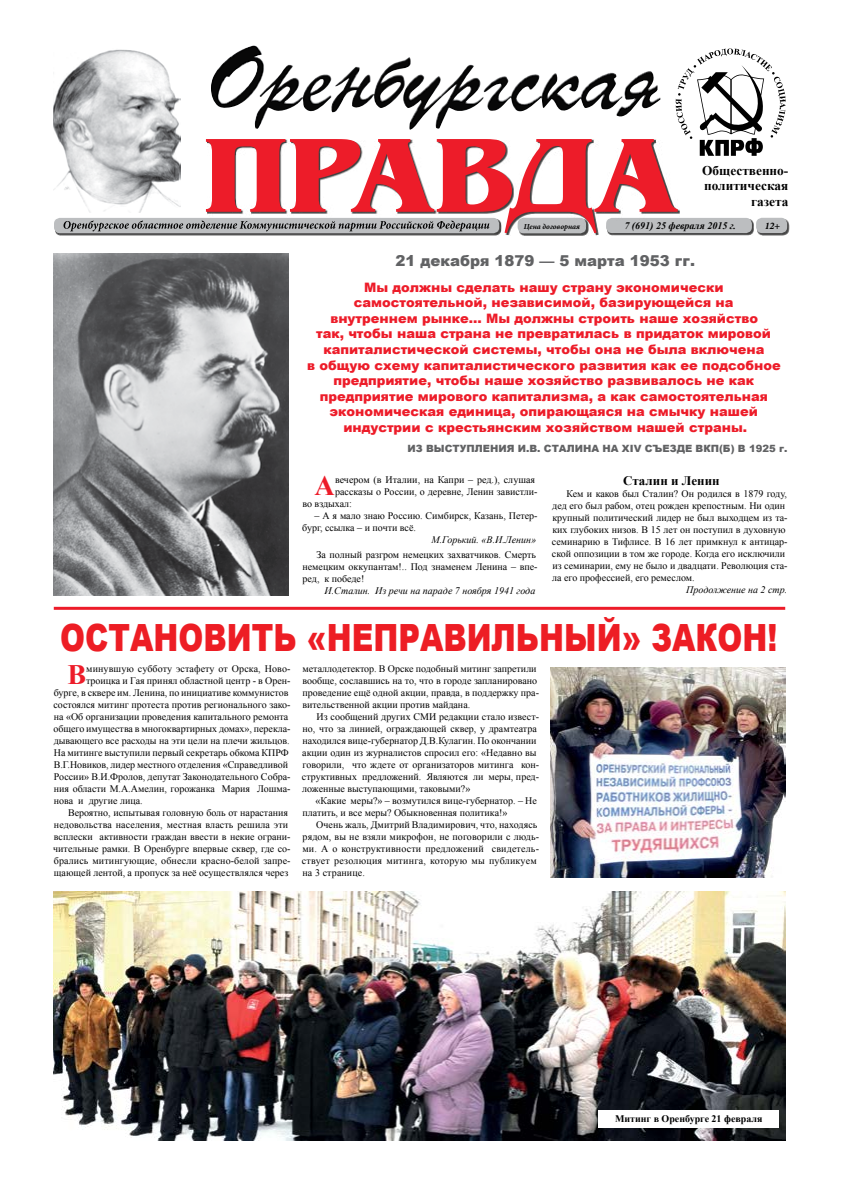
<style>
.page{position:relative;width:842px;height:1191px;background:#fff}
.page>*{position:absolute;margin:0;border:0;box-sizing:border-box;transform-origin:0 0}
.t1{font:900 37.5px "Arial";color:#ed1d24;scale:.8 1}
.t2{font:700 28.1px "Times New Roman";color:#ed1c29}
.t3{font:900 15px "Arial";color:#616264}
.t4{font:700 13.3px/16px "Times New Roman";color:#000;text-align:right}
.t5{font:900 13px/15.6px "Arial";color:#ed1c29;text-align:center}
.t6{font:700 13px "Times New Roman";color:#000}
.t7{font:10px/12px "Times New Roman";color:#000}
.t8{font:italic 10px "Times New Roman";color:#000}
.t9{font:900 10px "Arial";color:#616264}
.t10{font:700 10px "Times New Roman";color:#000}
.t11{font:italic 700 10px "Times New Roman";color:#000}
.t12{font:italic 700 10px "Minion Pro";color:#000}
.t13{font:italic 700 7.6px "Minion Pro";color:#000}
</style>
<div class="page">
<div style="left:606px;top:219px;width:147px;height:16px;background:#4b4b4c"></div>
<div style="left:606px;top:218px;width:146px;height:15px;background:#bcbec0;border-radius:6px"></div>
<svg style="left:180px;top:71px;width:496px;height:32px"></svg>
<img style="left:54px;top:49px;width:126px;height:163px">
<svg style="left:206px;top:139px;width:472px;height:94px"></svg>
<div style="left:54px;top:219px;width:447px;height:16px;background:#636364"></div>
<div style="left:54px;top:218px;width:445px;height:15px;background:#bcbec0;border-radius:6px"></div>
<svg style="left:64px;top:220px;width:425px;height:11px"></svg>
<div style="left:757px;top:219px;width:32px;height:16px;background:#000;opacity:.75"></div>
<div style="left:756px;top:218px;width:31px;height:15px;background:#bcbec0;border-radius:6px"></div>
<svg style="left:676px;top:48px;width:110px;height:108px"></svg>
<img style="left:211px;top:45px;width:276px;height:85px">
<hr style="left:54px;top:607px;width:731px;height:3px;background:#ed1c29">
<img style="left:551px;top:667px;width:234px;height:210px">
<img style="left:54px;top:891px;width:731px;height:249px">
<img style="left:54px;top:254px;width:234px;height:341px">
<div style="left:599px;top:1110px;width:180px;height:17px;background:#fff"></div>
<h3 class="t4" style="left:702px;top:162px;width:88px">Общественно&shy;политическая газета</h3>
<p class="t11" style="left:624px;top:218px;width:113px">7 (691) 25 февраля 2015 г.</p>
<p class="t13" style="left:524px;top:221px;width:58px">Цена договорная</p>
<p class="t12" style="left:765px;top:218px;width:17px">12+</p>
<h3 class="t3" style="left:396px;top:249px;width:301px">21 декабря 1879 — 5 марта 1953 гг.</h3>
<p class="t5" style="left:307px;top:279px;width:475px">Мы должны сделать нашу страну экономически самостоятельной, независимой, базирующейся на<br>внутреннем рынке... Мы должны строить наше хозяйство<br>так, чтобы наша страна не превратилась в придаток мировой капиталистической системы, чтобы она не была включена<br>в общую схему капиталистического развития как ее подсобное предприятие, чтобы наше хозяйство развивалось не как предприятие мирового капитализма, а как самостоятельная экономическая единица, опирающаяся на смычку нашей индустрии с крестьянским хозяйством нашей страны.</p>
<p class="t9" style="left:408px;top:441px;width:381px">Из выступления И.В. Сталина на XIV съезде ВКП(б) в 1925 г.</p>
<h2 class="t2" style="left:315px;top:466px;width:22px">А</h2>
<p class="t7" style="left:335px;top:473px;width:202px">вечером (в Италии, на Капри – ред.), слушая</p>
<p class="t7" style="left:335px;top:485px;width:204px">рассказы о России, о деревне, Ленин завистли-</p>
<p class="t7" style="left:302px;top:497px;width:51px">во вздыхал:</p>
<p class="t7" style="left:302px;top:509px;width:237px;text-indent:12px">– А я мало знаю Россию. Симбирск, Казань, Петер&shy;бург, ссылка – и почти всё.</p>
<p class="t8" style="left:431px;top:532px;width:106px">М.Горький. «В.И.Ленин»</p>
<p class="t7" style="left:302px;top:548px;width:237px;text-indent:14px">За полный разгром немецких захватчиков. Смерть немецким оккупантам!.. Под знаменем Ленина – впе&shy;ред, к победе!</p>
<p class="t8" style="left:324px;top:583px;width:212px">И.Сталин. Из речи на параде 7 ноября 1941 года</p>
<h3 class="t6" style="left:623px;top:471px;width:98px">Сталин и Ленин</h3>
<p class="t7" style="left:552px;top:487px;width:237px;text-indent:15px">Кем и каков был Сталин? Он родился в 1879 году, дед его был рабом, отец рожден крепостным. Ни один крупный политический лидер не был выходцем из та&shy;ких глубоких низов. В 15 лет он поступил в духовную семинарию в Тифлисе. В 16 лет примкнул к антицар&shy;ской оппозиции в том же городе. Когда его исключили из семинарии, ему не было и двадцати. Революция ста&shy;ла его профессией, его ремеслом.</p>
<p class="t8" style="left:686px;top:582px;width:102px">Продолжение на 2 стр.</p>
<h1 class="t1" style="left:60px;top:610px;width:898px">остановить «неправильный» закон!</h1>
<h2 class="t2" style="left:67px;top:655px;width:20px">В</h2>
<p class="t7" style="left:86px;top:662px;width:206px">минувшую субботу эстафету от Орска, Ново-</p>
<p class="t7" style="left:86px;top:674px;width:206px">троицка и Гая принял областной центр - в Орен-</p>
<p class="t7" style="left:54px;top:686px;width:236px">бурге, в сквере им. Ленина, по инициативе коммунистов</p>
<p class="t7" style="left:53px;top:698px;width:239px">состоялся митинг протеста против регионального зако-</p>
<p class="t7" style="left:54px;top:710px;width:236px">на «Об организации проведения капитального ремонта</p>
<p class="t7" style="left:53px;top:722px;width:239px">общего имущества в многоквартирных домах», перекла-</p>
<p class="t7" style="left:54px;top:734px;width:237px">дывающего все расходы на эти цели на плечи жильцов.</p>
<p class="t7" style="left:54px;top:746px;width:236px">На митинге выступили первый секретарь обкома КПРФ</p>
<p class="t7" style="left:54px;top:758px;width:236px">В.Г.Новиков, лидер местного отделения «Справедливой</p>
<p class="t7" style="left:54px;top:770px;width:238px">России» В.И.Фролов, депутат Законодательного Собра-</p>
<p class="t7" style="left:54px;top:782px;width:238px">ния области М.А.Амелин, горожанка Мария Лошма-</p>
<p class="t7" style="left:54px;top:794px;width:90px">нова и другие лица.</p>
<p class="t7" style="left:68px;top:806px;width:222px">Вероятно, испытывая головную боль от нарастания</p>
<p class="t7" style="left:54px;top:818px;width:236px">недовольства населения, местная власть решила эти</p>
<p class="t7" style="left:54px;top:830px;width:238px">всплески активности граждан ввести в некие ограни-</p>
<p class="t7" style="left:53px;top:842px;width:239px">чительные рамки. В Оренбурге впервые сквер, где со-</p>
<p class="t7" style="left:54px;top:854px;width:238px">брались митингующие, обнесли красно-белой запре-</p>
<p class="t7" style="left:54px;top:866px;width:236px">щающей лентой, а пропуск за неё осуществлялся через</p>
<p class="t7" style="left:302px;top:662px;width:238px">металлодетектор. В Орске подобный митинг запретили вообще, сославшись на то, что в городе запланировано проведение ещё одной акции, правда, в поддержку пра&shy;вительственной акции против майдана.</p>
<p class="t7" style="left:302px;top:710px;width:239px;text-indent:15px">Из сообщений других СМИ редакции стало извест&shy;но, что за линией, ограждающей сквер, у драмтеатра находился вице-губернатор Д.В.Кулагин. По окончании акции один из журналистов спросил его: «Недавно вы говорили, что ждете от организаторов митинга кон&shy;структивных предложений. Являются ли меры, пред&shy;ложенные выступающими, таковыми?»</p>
<p class="t7" style="left:302px;top:794px;width:236px;text-indent:13px">«Какие меры?» – возмутился вице-губернатор. – Не платить, и все меры? Обыкновенная политика!»</p>
<p class="t7" style="left:302px;top:818px;width:239px;text-indent:14px">Очень жаль, Дмитрий Владимирович, что, находясь рядом, вы не взяли микрофон, не поговорили с людь&shy;ми. А о конструктивности предложений свидетель&shy;ствует резолюция митинга, которую мы публикуем на 3 странице.</p>
<p class="t10" style="left:615px;top:1111px;width:149px">Митинг в Оренбурге 21 февраля</p>
</div>
